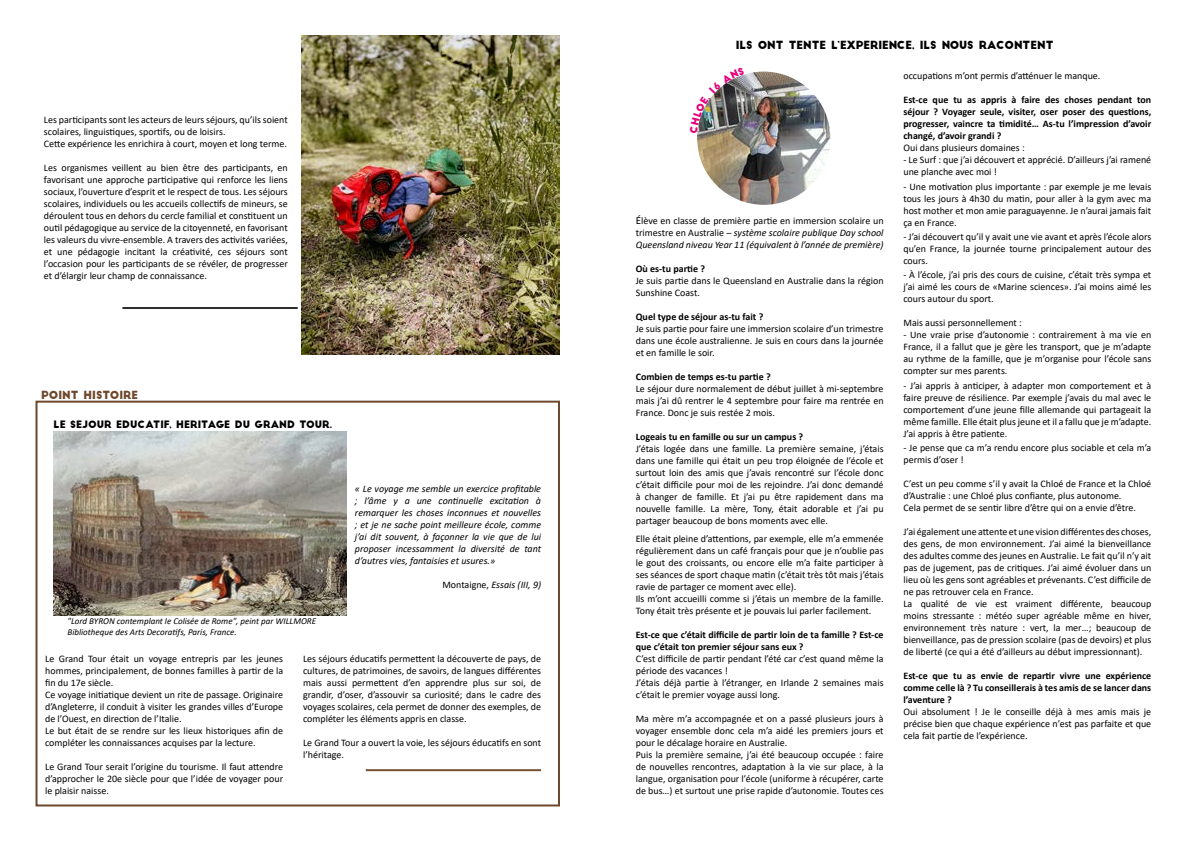
<style>
.page{position:relative;width:1191px;height:842px;background:#fff}
.page>*{position:absolute;margin:0;border:0;box-sizing:border-box;transform-origin:0 0}
.t1{font:11px "Big John";color:#000}
.t2{font:11px "Big John";color:#6d482c}
.t3{font:10px/12px "Calibri";color:#000;text-align:justify}
.t4{font:700 10px/12px "Calibri";color:#000;text-align:justify}
.t5{font:italic 10px/12px "Calibri";color:#000;text-align:justify}
.t6{font:10px "Big John";color:#000}
.t7{font:italic 9px/10.8px "Calibri";color:#000}
.s1{font-style:normal}
.s2{font-style:normal;font-size:11px}
</style>
<div class="page">
<div style="left:36px;top:401px;width:524px;height:405px;border:2px solid #6d482c"></div>
<img style="left:301px;top:35px;width:258px;height:320px">
<img style="left:54px;top:431px;width:292px;height:185px">
<hr style="left:366px;top:769px;width:175px;height:2px;background:#755033">
<hr style="left:122px;top:307px;width:176px;height:2px;background:#2d2d2c">
<img style="left:697px;top:72px;width:133px;height:133px;border-radius:67px">
<svg style="left:697px;top:74px;width:47px;height:59px"></svg>
<p class="t3" style="left:44px;top:114px;width:245px;text-align:left">Les participants sont les acteurs de leurs séjours, qu’ils soient scolaires, linguistiques, sportifs, ou de loisirs.<br>Cette expérience les enrichira à court, moyen et long terme.</p>
<p class="t3" style="left:44px;top:162px;width:245px">Les organismes veillent au bien être des participants, en favorisant une approche participative qui renforce les liens sociaux, l’ouverture d’esprit et le respect de tous. Les séjours scolaires, individuels ou les accueils collectifs de mineurs, se déroulent tous en dehors du cercle familial et constituent un outil pédagogique au service de la citoyenneté, en favorisant les valeurs du vivre-ensemble. A travers des activités variées, et une pédagogie incitant la créativité, ces séjours sont l’occasion pour les participants de se révéler, de progresser et d’élargir leur champ de connaissance.</p>
<p class="t2" style="left:41px;top:390px;width:99px">POINT HISTOIRE</p>
<p class="t6" style="left:54px;top:420px;width:280px">LE SEJOUR EDUCATIF, HERITAGE DU GRAND TOUR.</p>
<p class="t7" style="left:68px;top:615px;width:250px">"Lord BYRON contemplant le Colisée de Rome", peint par WILLMORE<br>Bibliotheque des Arts Decoratifs, Paris, France.</p>
<p class="t5" style="left:355px;top:482px;width:188px">« Le voyage me semble un exercice profitable ; l’âme y a une continuelle excitation à remarquer les choses inconnues et nouvelles ; et je ne sache point meilleure école, comme j’ai dit souvent, à façonner la vie que de lui proposer incessamment la diversité de tant d’autres vies, fantaisies et usures.»</p>
<p class="t5" style="left:442px;top:578px;width:100px"><span class="s1">Montaigne,</span> Essais (III, 9)</p>
<p class="t3" style="left:45px;top:652px;width:239px;text-align:left">Le Grand Tour était un voyage entrepris par les jeunes hommes, principalement, de bonnes familles à partir de la fin du 17e siècle.<br>Ce voyage initiatique devient un rite de passage. Originaire d’Angleterre, il conduit à visiter les grandes villes d’Europe de l’Ouest, en direction de l’Italie.<br>Le but était de se rendre sur les lieux historiques afin de compléter les connaissances acquises par la lecture.</p>
<p class="t3" style="left:45px;top:760px;width:239px">Le Grand Tour serait l’origine du tourisme. Il faut attendre d’approcher le 20e siècle pour que l’idée de voyager pour le plaisir naisse.</p>
<p class="t3" style="left:303px;top:652px;width:239px">Les séjours éducatifs permettent la découverte de pays, de cultures, de patrimoines, de savoirs, de langues différentes mais aussi permettent d’en apprendre plus sur soi, de grandir, d’oser, d’assouvir sa curiosité; dans le cadre des voyages scolaires, cela permet de donner des exemples, de compléter les éléments appris en classe.</p>
<p class="t3" style="left:303px;top:736px;width:239px">Le Grand Tour a ouvert la voie, les séjours éducatifs en sont l’héritage.</p>
<p class="t1" style="left:735px;top:40px;width:319px">ILS ONT TENTE L’EXPERIENCE, ILS NOUS RACONTENT</p>
<p class="t5" style="left:636px;top:215px;width:249px"><span class="s2">É</span><span class="s1">lève en classe de première partie en immersion scolaire un trimestre en Australie</span> – système scolaire publique Day school Queensland niveau Year 11 (équivalent à l’année de première)</p>
<p class="t4" style="left:636px;top:263px;width:71px">Où es-tu partie ?</p>
<p class="t3" style="left:636px;top:275px;width:249px">Je suis partie dans le Queensland en Australie dans la région<br>Sunshine Coast.</p>
<p class="t4" style="left:636px;top:311px;width:129px">Quel type de séjour as-tu fait ?</p>
<p class="t3" style="left:636px;top:323px;width:249px">Je suis partie pour faire une immersion scolaire d’un trimestre dans une école australienne. Je suis en cours dans la journée et en famille le soir.</p>
<p class="t4" style="left:636px;top:371px;width:136px">Combien de temps es-tu partie ?</p>
<p class="t3" style="left:636px;top:383px;width:249px">Le séjour dure normalement de début juillet à mi-septembre mais j’ai dû rentrer le 4 septembre pour faire ma rentrée en France. Donc je suis restée 2 mois.</p>
<p class="t4" style="left:636px;top:431px;width:169px">Logeais tu en famille ou sur un campus ?</p>
<p class="t3" style="left:636px;top:443px;width:249px">J’étais logée dans une famille. La première semaine, j’étais dans une famille qui était un peu trop éloignée de l’école et surtout loin des amis que j’avais rencontré sur l’école donc c’était difficile pour moi de les rejoindre. J’ai donc demandé à changer de famille. Et j’ai pu être rapidement dans ma nouvelle famille. La mère, Tony, était adorable et j’ai pu partager beaucoup de bons moments avec elle.</p>
<p class="t3" style="left:636px;top:533px;width:249px;text-align:left">Elle était pleine d’attentions, par exemple, elle m’a emmenée régulièrement dans un café français pour que je n’oublie pas le gout des croissants, ou encore elle m’a faite participer à ses séances de sport chaque matin (c’était très tôt mais j’étais ravie de partager ce moment avec elle).<br>Ils m’ont accueilli comme si j’étais un membre de la famille.<br>Tony était très présente et je pouvais lui parler facilement.</p>
<p class="t4" style="left:636px;top:629px;width:249px">Est-ce que c’était difficile de partir loin de ta famille ? Est-ce que c’était ton premier séjour sans eux ?</p>
<p class="t3" style="left:636px;top:653px;width:249px;text-align:left">C’est difficile de partir pendant l’été car c’est quand même la période des vacances !<br>J’étais déjà partie à l’étranger, en Irlande 2 semaines mais c’était le premier voyage aussi long.</p>
<p class="t3" style="left:636px;top:713px;width:249px;text-align:left">Ma mère m’a accompagnée et on a passé plusieurs jours à voyager ensemble donc cela m’a aidé les premiers jours et pour le décalage horaire en Australie.<br>Puis la première semaine, j’ai été beaucoup occupée : faire de nouvelles rencontres, adaptation à la vie sur place, à la langue, organisation pour l’école (uniforme à récupérer, carte de bus…) et surtout une prise rapide d’autonomie. Toutes ces</p>
<p class="t3" style="left:903px;top:70px;width:198px">occupations m’ont permis d’atténuer le manque.</p>
<p class="t4" style="left:903px;top:94px;width:249px">Est-ce que tu as appris à faire des choses pendant ton séjour ? Voyager seule, visiter, oser poser des questions, progresser, vaincre ta timidité… As-tu l’impression d’avoir changé, d’avoir grandi ?</p>
<p class="t3" style="left:903px;top:142px;width:123px">Oui dans plusieurs domaines :</p>
<p class="t3" style="left:903px;top:154px;width:249px">- Le Surf : que j’ai découvert et apprécié. D’ailleurs j’ai ramené une planche avec moi !</p>
<p class="t3" style="left:903px;top:180px;width:249px">- Une motivation plus importante : par exemple je me levais tous les jours à 4h30 du matin, pour aller à la gym avec ma host mother et mon amie paraguayenne. Je n’aurai jamais fait ça en France.</p>
<p class="t3" style="left:903px;top:230px;width:249px">- J’ai découvert qu’il y avait une vie avant et après l’école alors qu’en France, la journée tourne principalement autour des cours.</p>
<p class="t3" style="left:903px;top:269px;width:249px">- À l’école, j’ai pris des cours de cuisine, c’était très sympa et j’ai aimé les cours de «Marine sciences». J’ai moins aimé les cours autour du sport.</p>
<p class="t3" style="left:903px;top:317px;width:120px">Mais aussi personnellement :</p>
<p class="t3" style="left:903px;top:329px;width:249px">- Une vraie prise d’autonomie : contrairement à ma vie en France, il a fallut que je gère les transport, que je m’adapte au rythme de la famille, que je m’organise pour l’école sans compter sur mes parents.</p>
<p class="t3" style="left:903px;top:379px;width:249px">- J’ai appris à anticiper, à adapter mon comportement et à faire preuve de résilience. Par exemple j’avais du mal avec le comportement d’une jeune fille allemande qui partageait la même famille. Elle était plus jeune et il a fallu que je m’adapte.<br>J’ai appris à être patiente.</p>
<p class="t3" style="left:903px;top:442px;width:249px">- Je pense que ca m’a rendu encore plus sociable et cela m’a permis d’oser !</p>
<p class="t3" style="left:903px;top:478px;width:249px;text-align:left">C’est un peu comme s’il y avait la Chloé de France et la Chloé d’Australie : une Chloé plus confiante, plus autonome.<br>Cela permet de se sentir libre d’être qui on a envie d’être.</p>
<p class="t3" style="left:903px;top:526px;width:249px;text-align:left">J’ai également une attente et une vision différentes des choses, des gens, de mon environnement. J’ai aimé la bienveillance des adultes comme des jeunes en Australie. Le fait qu’il n’y ait pas de jugement, pas de critiques. J’ai aimé évoluer dans un lieu où les gens sont agréables et prévenants. C’est difficile de ne pas retrouver cela en France.<br>La qualité de vie est vraiment différente, beaucoup moins stressante : météo super agréable même en hiver, environnement très nature : vert, la mer…; beaucoup de bienveillance, pas de pression scolaire (pas de devoirs) et plus de liberté (ce qui a été d’ailleurs au début impressionnant).</p>
<p class="t4" style="left:903px;top:670px;width:249px">Est-ce que tu as envie de repartir vivre une expérience comme celle là ? Tu conseillerais à tes amis de se lancer dans l’aventure ?</p>
<p class="t3" style="left:903px;top:706px;width:249px">Oui absolument ! Je le conseille déjà à mes amis mais je précise bien que chaque expérience n’est pas parfaite et que cela fait partie de l’expérience.</p>
</div>
